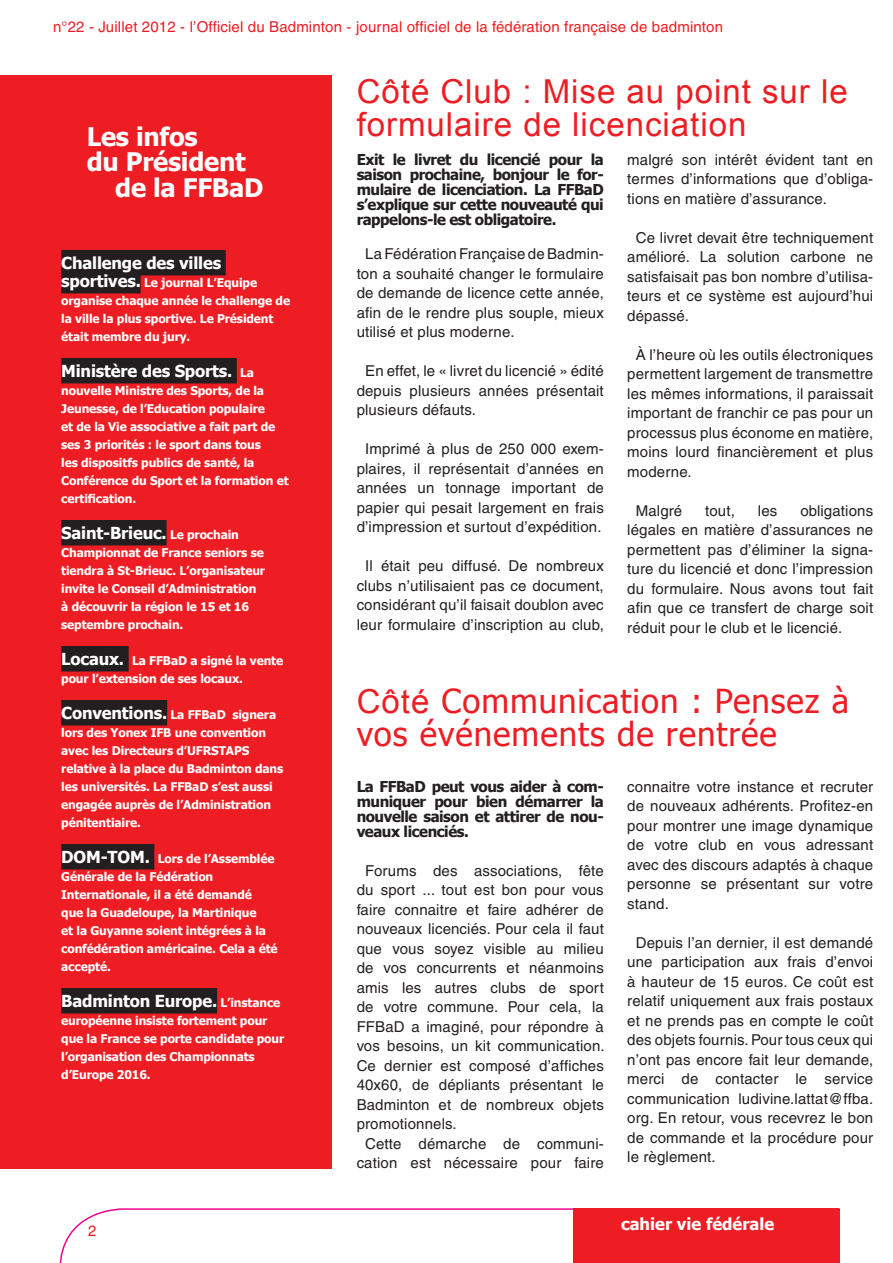
<style>
.page{position:relative;width:893px;height:1263px;background:#fff}
.page>*{position:absolute;margin:0;border:0;box-sizing:border-box;transform-origin:0 0}
.t1{font:33px/33px "Arial";letter-spacing:.03em;color:#ee1d23}
.t2{font:33px/33px "Tahoma";letter-spacing:.03em;color:#ee1d23}
.t3{font:700 25.5px "Tahoma";letter-spacing:-.01em;color:#fff}
.t4{font:700 16.5px "Tahoma";letter-spacing:-.01em;color:#fff}
.t5{font:15px/19.5px "Helvetica";letter-spacing:.01em;color:#231f20;text-align:justify}
.t6{font:700 15px/15px "Tahoma";letter-spacing:-.03em;color:#231f20;text-align:justify}
.t7{font:15px "Helvetica";letter-spacing:.01em;color:#ee1d23}
.t8{font:700 12px/18px "Tahoma";letter-spacing:-.01em;color:#fff}
.s1{font-size:16.5px}
.s2{font-size:12px}
.s3{font-family:"Arial"}
</style>
<div class="page">
<svg style="left:59px;top:1208px;width:781px;height:55px"></svg>
<div style="left:573px;top:1208px;width:265px;height:55px;background:#ee1d23"></div>
<div style="left:0;top:75px;width:331px;height:1094px;background:#ee1d23"></div>
<div style="left:61px;top:250px;width:165px;height:25px;background:#231f20"></div>
<div style="left:61px;top:268px;width:80px;height:25px;background:#231f20"></div>
<div style="left:61px;top:358px;width:176px;height:25px;background:#231f20"></div>
<div style="left:61px;top:520px;width:106px;height:25px;background:#231f20"></div>
<div style="left:61px;top:646px;width:68px;height:25px;background:#231f20"></div>
<div style="left:61px;top:700px;width:106px;height:25px;background:#231f20"></div>
<div style="left:61px;top:844px;width:93px;height:25px;background:#231f20"></div>
<div style="left:61px;top:988px;width:156px;height:25px;background:#231f20"></div>
<p class="t7" style="left:53px;top:18px;width:671px">n°22 - Juillet 2012 - l’Officiel du Badminton - journal officiel de la fédération française de badminton</p>
<h2 class="t3" style="left:87px;top:119px;width:112px">Les infos</h2>
<h2 class="t3" style="left:87px;top:144px;width:160px">du Président</h2>
<h2 class="t3" style="left:115px;top:170px;width:150px">de la FFBaD</h2>
<p class="t4" style="left:61px;top:251px;width:161px">Challenge des villes</p>
<p class="t8" style="left:61px;top:273px;width:230px"><span class="s1">sportives.</span> Le journal L’Equipe organise chaque année le challenge de la ville la plus sportive. Le Président était membre du jury.</p>
<p class="t4" style="left:61px;top:359px;width:194px">Ministère des Sports. <span class="s2">La</span></p>
<p class="t8" style="left:61px;top:381px;width:229px">nouvelle Ministre des Sports, de la Jeunesse, de l’Education populaire<br>et de la Vie associative a fait part de ses 3 priorités : le sport dans tous<br>les dispositfs publics de santé, la Conférence du Sport et la formation et certification.</p>
<p class="t4" style="left:61px;top:521px;width:179px">Saint-Brieuc. <span class="s2">Le prochain</span></p>
<p class="t8" style="left:61px;top:543px;width:205px">Championnat de France seniors se tiendra à St-Brieuc. L’organisateur invite le Conseil d’Administration à découvrir la région le 15 et 16 septembre prochain.</p>
<p class="t8" style="left:61px;top:651px;width:224px"><span class="s1">Locaux.</span> La FFBaD a signé la vente pour l’extension de ses locaux.</p>
<p class="t8" style="left:61px;top:705px;width:224px"><span class="s1">Conventions.</span> La FFBaD signera lors des Yonex IFB une convention avec les Directeurs d’UFRSTAPS relative à la place du Badminton dans les universités. La FFBaD s’est aussi engagée auprès de l’Administration pénitentiaire.</p>
<p class="t8" style="left:61px;top:849px;width:218px"><span class="s1">DOM-TOM.</span> Lors de l’Assemblée<br>Générale de la Fédération<br>Internationale, il a été demandé<br>que la Guadeloupe, la Martinique<br>et la Guyanne soient intégrées à la confédération américaine. Cela a été accepté.</p>
<p class="t4" style="left:61px;top:989px;width:221px">Badminton Europe. <span class="s2">L’instance</span></p>
<p class="t8" style="left:61px;top:1011px;width:225px">européenne insiste fortement pour que la France se porte candidate pour l’organisation des Championnats d’Europe 2016.</p>
<p class="t7" style="left:88px;top:1222px;width:10px">2</p>
<h1 class="t1" style="left:357px;top:75px;width:493px">Côté Club : Mise au point sur le formulaire de licenciation</h1>
<p class="t6" style="left:357px;top:151px;width:249px">Exit le livret du licencié pour la saison prochaine, bonjour le for&shy;mulaire de licenciation. La FFBaD s’explique sur cette nouveauté qui rappelons-le est obligatoire.</p>
<p class="t5" style="left:357px;top:244px;width:249px;text-indent:9px">La Fédération Française de Badmin&shy;ton a souhaité changer le formulaire de demande de licence cette année, afin de le rendre plus souple, mieux utilisé et plus moderne.</p>
<p class="t5" style="left:357px;top:361px;width:249px;text-indent:9px">En effet, le « livret du licencié » édité depuis plusieurs années présentait plusieurs défauts.</p>
<p class="t5" style="left:357px;top:439px;width:249px;text-align:center">Imprimé à plus de 250 000 exem&shy;plaires, il représentait d’années en années un tonnage important de papier qui pesait largement en frais d’impression et surtout d’expédition.</p>
<p class="t5" style="left:357px;top:556px;width:249px;text-align:center">Il était peu diffusé. De nombreux clubs n’utilisaient pas ce document, considérant qu’il faisait doublon avec leur formulaire d’inscription au club,</p>
<p class="t5" style="left:627px;top:150px;width:248px">malgré son intérêt évident tant en termes d’informations que d’obliga&shy;tions en matière d’assurance.</p>
<p class="t5" style="left:627px;top:228px;width:248px;text-indent:9px">Ce livret devait être techniquement amélioré. La solution carbone ne satisfaisait pas bon nombre d’utilisa&shy;teurs et ce système est aujourd’hui dépassé.</p>
<p class="t5" style="left:627px;top:345px;width:248px;text-indent:9px">À l’heure où les outils électroniques permettent largement de transmettre les mêmes informations, il paraissait important de franchir ce pas pour un processus plus économe en matière, moins lourd financièrement et plus moderne.</p>
<p class="t5" style="left:636px;top:501px;width:48px">Malgré</p>
<p class="t5" style="left:705px;top:501px;width:31px">tout,</p>
<p class="t5" style="left:758px;top:501px;width:21px">les</p>
<p class="t5" style="left:627px;top:501px;width:247px;text-indent:173px">obligations légales en matière d’assurances ne permettent pas d’éliminer la signa&shy;ture du licencié et donc l’impression du formulaire. Nous avons tout fait afin que ce transfert de charge soit réduit pour le club et le licencié.</p>
<h1 class="t2" style="left:357px;top:683px;width:494px"><span class="s3">Côté</span> Communication : Pensez à vos événements de rentrée</h1>
<p class="t5" style="left:627px;top:777px;width:248px">connaitre votre instance et recruter de nouveaux adhérents. Profitez-en pour montrer une image dynamique de votre club en vous adressant avec des discours adaptés à chaque personne se présentant sur votre stand.</p>
<p class="t5" style="left:627px;top:933px;width:248px;text-indent:9px">Depuis l’an dernier, il est demandé une participation aux frais d’envoi à hauteur de 15 euros. Ce coût est relatif uniquement aux frais postaux et ne prends pas en compte le coût des objets fournis. Pour tous ceux qui n’ont pas encore fait leur demande, merci de contacter le service communication ludivine.lattat@ffba. org. En retour, vous recevrez le bon de commande et la procédure pour le règlement.</p>
<p class="t6" style="left:357px;top:777px;width:249px">La FFBaD peut vous aider à com&shy;muniquer pour bien démarrer la nouvelle saison et attirer de nou&shy;veaux licenciés.</p>
<p class="t5" style="left:365px;top:860px;width:240px">Forums des associations, fête</p>
<p class="t5" style="left:357px;top:880px;width:249px">du sport ... tout est bon pour vous</p>
<p class="t5" style="left:357px;top:899px;width:249px">faire connaitre et faire adhérer de</p>
<p class="t5" style="left:357px;top:919px;width:249px">nouveaux licenciés. Pour cela il faut</p>
<p class="t5" style="left:357px;top:938px;width:249px">que vous soyez visible au milieu</p>
<p class="t5" style="left:357px;top:958px;width:249px">de vos concurrents et néanmoins</p>
<p class="t5" style="left:357px;top:977px;width:249px">amis les autres clubs de sport</p>
<p class="t5" style="left:357px;top:997px;width:249px">de votre commune. Pour cela, la</p>
<p class="t5" style="left:357px;top:1016px;width:249px">FFBaD a imaginé, pour répondre à</p>
<p class="t5" style="left:357px;top:1036px;width:250px">vos besoins, un kit communication.</p>
<p class="t5" style="left:357px;top:1055px;width:249px">Ce dernier est composé d’affiches</p>
<p class="t5" style="left:357px;top:1075px;width:249px">40x60, de dépliants présentant le</p>
<p class="t5" style="left:357px;top:1094px;width:249px">Badminton et de nombreux objets</p>
<p class="t5" style="left:357px;top:1114px;width:102px">promotionnels.</p>
<p class="t5" style="left:365px;top:1133px;width:240px">Cette démarche de communi-</p>
<p class="t5" style="left:357px;top:1153px;width:249px">cation est nécessaire pour faire</p>
<p class="t4" style="left:621px;top:1212px;width:155px">cahier vie fédérale</p>
</div>
